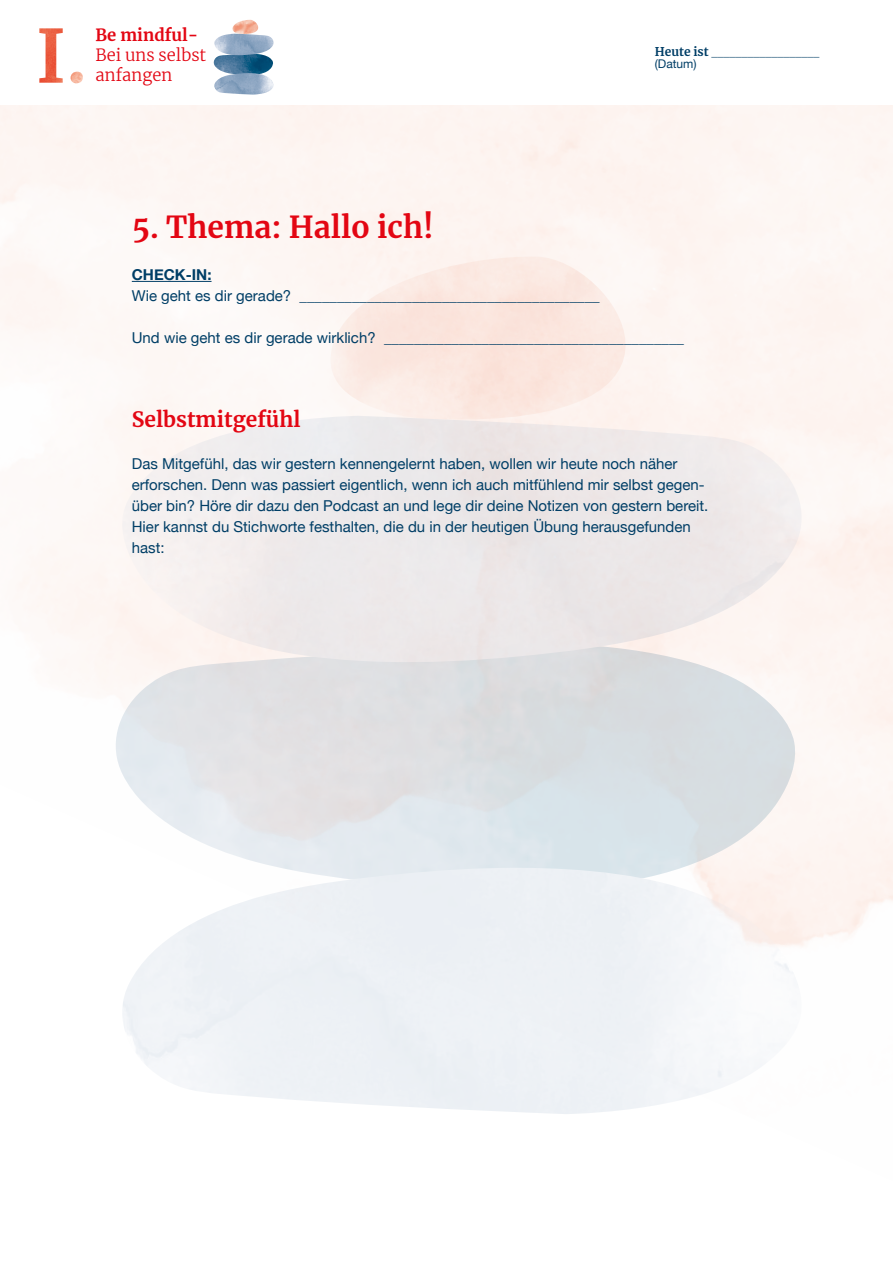
<style>
.page{position:relative;width:893px;height:1263px;background:#fff}
.page>*{position:absolute;margin:0;border:0;box-sizing:border-box;transform-origin:0 0}
.t1{font:700 30px "Merriweather";color:#e30613}
.t2{font:700 21px "Merriweather";color:#e30613}
.t3{font:300 16.65px/20px "Merriweather";color:#e30613}
.t4{font:700 16.65px "Merriweather";color:#e30613}
.t5{font:15px/21px "Helvetica Neue";color:#003e66}
.t6{font:700 15px "Helvetica Neue";color:#003e66}
.t7{font:700 12px/12px "Helvetica Neue";color:#003e66}
.s1{font-family:"Merriweather"}
.s2{font-weight:400}
</style>
<div class="page">
<hr style="left:132px;top:281px;width:80px;height:1px;background:#003e66">
<img style="left:213px;top:34px;width:61px;height:39px">
<img style="left:231px;top:20px;width:32px;height:15px">
<img style="left:214px;top:73px;width:60px;height:22px">
<img style="left:39px;top:28px;width:44px;height:55px">
<p class="t4" style="left:96px;top:23px;width:104px">Be mindful-</p>
<p class="t3" style="left:96px;top:44px;width:112px">Bei uns selbst anfangen</p>
<p class="t7" style="left:655px;top:46px;width:166px"><span class="s1">Heute ist</span> __________________ <span class="s2">(Datum)</span></p>
<h1 class="t1" style="left:132px;top:206px;width:303px">5. Thema: Hallo ich!</h1>
<p class="t6" style="left:132px;top:263px;width:81px">CHECK-IN:</p>
<p class="t5" style="left:132px;top:286px;width:469px">Wie geht es dir gerade? ________________________________________</p>
<p class="t5" style="left:132px;top:328px;width:554px">Und wie geht es dir gerade wirklich? ________________________________________</p>
<h2 class="t2" style="left:132px;top:405px;width:170px">Selbstmitgefühl</h2>
<p class="t5" style="left:132px;top:454px;width:578px">Das Mitgefühl, das wir gestern kennengelernt haben, wollen wir heute noch näher erforschen. Denn was passiert eigentlich, wenn ich auch mitfühlend mir selbst gegen&shy;über bin? Höre dir dazu den Podcast an und lege dir deine Notizen von gestern bereit.<br>Hier kannst du Stichworte festhalten, die du in der heutigen Übung herausgefunden hast:</p>
</div>
